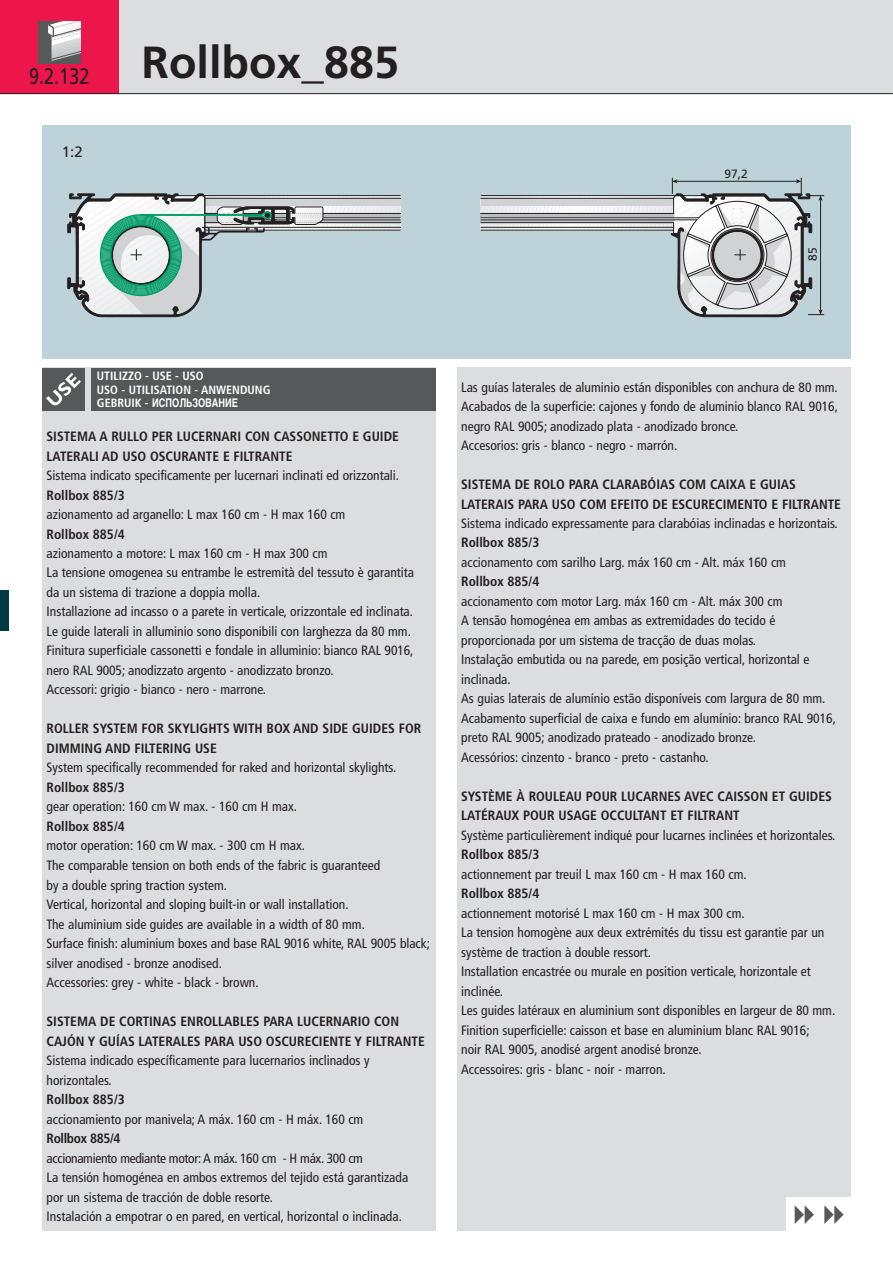
<style>
.page{position:relative;width:893px;height:1263px;background:#fff}
.page>*{position:absolute;margin:0;border:0;box-sizing:border-box;transform-origin:0 0}
.t1{font:700 45px "Frutiger";color:#231f20}
.t2{font:15px "Frutiger";color:#231f20}
.t3{font:condensed 13.5px/19.5px "Frutiger";color:#231f20}
.t4{font:700 condensed 13.5px/19.5px "Frutiger";color:#231f20}
.t5{font:700 condensed 13.5px "Frutiger";letter-spacing:-.025em;color:#231f20}
.t6{font:700 condensed 12px/13.5px "Frutiger";color:#fff}
.t7{font:700 12px "Helvetica Cyr";color:#fff;scale:.77 1}
.t8{font:12px "Frutiger";color:#231f20}
.s1{font-family:"Frutiger";font-stretch:condensed}
</style>
<div class="page">
<div style="left:0;top:0;width:892px;height:94px;background:#dcdddf"></div>
<div style="left:0;top:0;width:119px;height:94px;background:#ed164b"></div>
<div style="left:38px;top:21px;width:43px;height:43px;background:#57585a"></div>
<svg style="left:48px;top:21px;width:33px;height:40px"></svg>
<hr style="left:0;top:93px;width:892px;height:1px;background:#231f20">
<div style="left:0;top:590px;width:8px;height:40px;background:#003945"></div>
<div style="left:42px;top:368px;width:394px;height:863px;background:#dcdddf"></div>
<div style="left:457px;top:368px;width:393px;height:863px;background:#dcdddf"></div>
<div style="left:42px;top:368px;width:43px;height:42px;background:#57585a"></div>
<svg style="left:46px;top:373px;width:35px;height:33px"></svg>
<div style="left:91px;top:368px;width:345px;height:42px;background:#57585a"></div>
<div style="left:42px;top:126px;width:808px;height:233px;background:#bdd2d9"></div>
<svg style="left:480px;top:178px;width:344px;height:140px"></svg>
<hr style="left:481px;top:195px;width:197px;height:1px;background:#231f20">
<hr style="left:481px;top:230px;width:193px;height:1px;background:#231f20">
<hr style="left:481px;top:218px;width:218px;height:1px;background:#231f20">
<hr style="left:481px;top:220px;width:216px;height:1px;background:#231f20">
<svg style="left:67px;top:194px;width:334px;height:124px"></svg>
<div style="left:786px;top:1197px;width:66px;height:42px;background:#fff"></div>
<h1 class="t1" style="left:29px;top:44px;width:371px"><sub>9.2.132</sub> Rollbox_885</h1>
<p class="t2" style="left:62px;top:146px;width:22px">1:2</p>
<p class="t8" style="left:724px;top:169px;width:25px">97,2</p>
<p class="t8" style="left:808px;top:261px;width:15px;rotate:-90deg">85</p>
<p class="t6" style="left:97px;top:370px;width:175px">UTILIZZO - USE - USO<br>USO - UTILISATION - ANWENDUNG</p>
<p class="t7" style="left:97px;top:398px;width:184px"><span class="s1">GEBRUIK -</span> ИСПОЛЬЗОВАНИЕ</p>
<p class="t4" style="left:47px;top:428px;width:354px">SISTEMA A RULLO PER LUCERNARI CON CASSONETTO E GUIDE<br>LATERALI AD USO OSCURANTE E FILTRANTE</p>
<p class="t3" style="left:47px;top:467px;width:354px">Sistema indicato specificamente per lucernari inclinati ed orizzontali.</p>
<p class="t4" style="left:47px;top:486px;width:80px">Rollbox 885/3</p>
<p class="t3" style="left:47px;top:506px;width:300px">azionamento ad arganello: L max 160 cm - H max 160 cm</p>
<p class="t4" style="left:47px;top:525px;width:80px">Rollbox 885/4</p>
<p class="t3" style="left:47px;top:545px;width:369px">azionamento a motore: L max 160 cm - H max 300 cm<br>La tensione omogenea su entrambe le estremità del tessuto è garantita da un sistema di trazione a doppia molla.<br>Installazione ad incasso o a parete in verticale, orizzontale ed inclinata.<br>Le guide laterali in alluminio sono disponibili con larghezza da 80 mm.<br>Finitura superficiale cassonetti e fondale in alluminio: bianco RAL 9016, nero RAL 9005; anodizzato argento - anodizzato bronzo.<br>Accessori: grigio - bianco - nero - marrone.</p>
<p class="t4" style="left:47px;top:720px;width:376px">ROLLER SYSTEM FOR SKYLIGHTS WITH BOX AND SIDE GUIDES FOR<br>DIMMING AND FILTERING USE</p>
<p class="t3" style="left:47px;top:759px;width:351px">System specifically recommended for raked and horizontal skylights.</p>
<p class="t4" style="left:47px;top:779px;width:80px">Rollbox 885/3</p>
<p class="t3" style="left:47px;top:798px;width:252px">gear operation: 160 cm W max. - 160 cm H max.</p>
<p class="t4" style="left:47px;top:818px;width:80px">Rollbox 885/4</p>
<p class="t3" style="left:47px;top:837px;width:385px">motor operation: 160 cm W max. - 300 cm H max.<br>The comparable tension on both ends of the fabric is guaranteed<br>by a double spring traction system.<br>Vertical, horizontal and sloping built-in or wall installation.<br>The aluminium side guides are available in a width of 80 mm.<br>Surface finish: aluminium boxes and base RAL 9016 white, RAL 9005 black; silver anodised - bronze anodised.<br>Accessories: grey - white - black - brown.</p>
<p class="t4" style="left:47px;top:1013px;width:380px">SISTEMA DE CORTINAS ENROLLABLES PARA LUCERNARIO CON<br>CAJÓN Y GUÍAS LATERALES PARA USO OSCURECIENTE Y FILTRANTE</p>
<p class="t3" style="left:47px;top:1052px;width:324px">Sistema indicado específicamente para lucernarios inclinados y horizontales.</p>
<p class="t4" style="left:47px;top:1091px;width:80px">Rollbox 885/3</p>
<p class="t3" style="left:47px;top:1110px;width:318px">accionamiento por manivela; A máx. 160 cm - H máx. 160 cm</p>
<p class="t5" style="left:47px;top:1133px;width:75px">Rollbox 885/4</p>
<p class="t3" style="left:47px;top:1149px;width:363px">accionamiento mediante motor: A máx. 160 cm - H máx. 300 cm<br>La tensión homogénea en ambos extremos del tejido está garantizada por un sistema de tracción de doble resorte.<br>Instalación a empotrar o en pared, en vertical, horizontal o inclinada.</p>
<p class="t3" style="left:461px;top:378px;width:378px">Las guías laterales de aluminio están disponibles con anchura de 80 mm.<br>Acabados de la superficie: cajones y fondo de aluminio blanco RAL 9016, negro RAL 9005; anodizado plata - anodizado bronce.<br>Accesorios: gris - blanco - negro - marrón.</p>
<p class="t4" style="left:461px;top:476px;width:381px">SISTEMA DE ROLO PARA CLARABÓIAS COM CAIXA E GUIAS<br>LATERAIS PARA USO COM EFEITO DE ESCURECIMENTO E FILTRANTE</p>
<p class="t3" style="left:461px;top:515px;width:378px">Sistema indicado expressamente para clarabóias inclinadas e horizontais.</p>
<p class="t4" style="left:461px;top:534px;width:80px">Rollbox 885/3</p>
<p class="t3" style="left:461px;top:554px;width:326px">accionamento com sarilho Larg. máx 160 cm - Alt. máx 160 cm</p>
<p class="t4" style="left:461px;top:573px;width:80px">Rollbox 885/4</p>
<p class="t3" style="left:461px;top:593px;width:376px">accionamento com motor Larg. máx 160 cm - Alt. máx 300 cm<br>A tensão homogénea em ambas as extremidades do tecido é proporcionada por um sistema de tracção de duas molas.<br>Instalação embutida ou na parede, em posição vertical, horizontal e inclinada.<br>As guias laterais de alumínio estão disponíveis com largura de 80 mm.<br>Acabamento superficial de caixa e fundo em alumínio: branco RAL 9016, preto RAL 9005; anodizado prateado - anodizado bronze.<br>Acessórios: cinzento - branco - preto - castanho.</p>
<p class="t4" style="left:461px;top:788px;width:372px">SYSTÈME À ROULEAU POUR LUCARNES AVEC CAISSON ET GUIDES<br>LATÉRAUX POUR USAGE OCCULTANT ET FILTRANT</p>
<p class="t3" style="left:461px;top:827px;width:376px">Système particulièrement indiqué pour lucarnes inclinées et horizontales.</p>
<p class="t4" style="left:461px;top:846px;width:80px">Rollbox 885/3</p>
<p class="t3" style="left:461px;top:866px;width:287px">actionnement par treuil L max 160 cm - H max 160 cm.</p>
<p class="t4" style="left:461px;top:885px;width:80px">Rollbox 885/4</p>
<p class="t3" style="left:461px;top:905px;width:375px">actionnement motorisé L max 160 cm - H max 300 cm.<br>La tension homogène aux deux extrémités du tissu est garantie par un système de traction à double ressort.<br>Installation encastrée ou murale en position verticale, horizontale et inclinée.<br>Les guides latéraux en aluminium sont disponibles en largeur de 80 mm.<br>Finition superficielle: caisson et base en aluminium blanc RAL 9016;<br>noir RAL 9005, anodisé argent anodisé bronze.<br>Accessoires: gris - blanc - noir - marron.</p>
</div>
